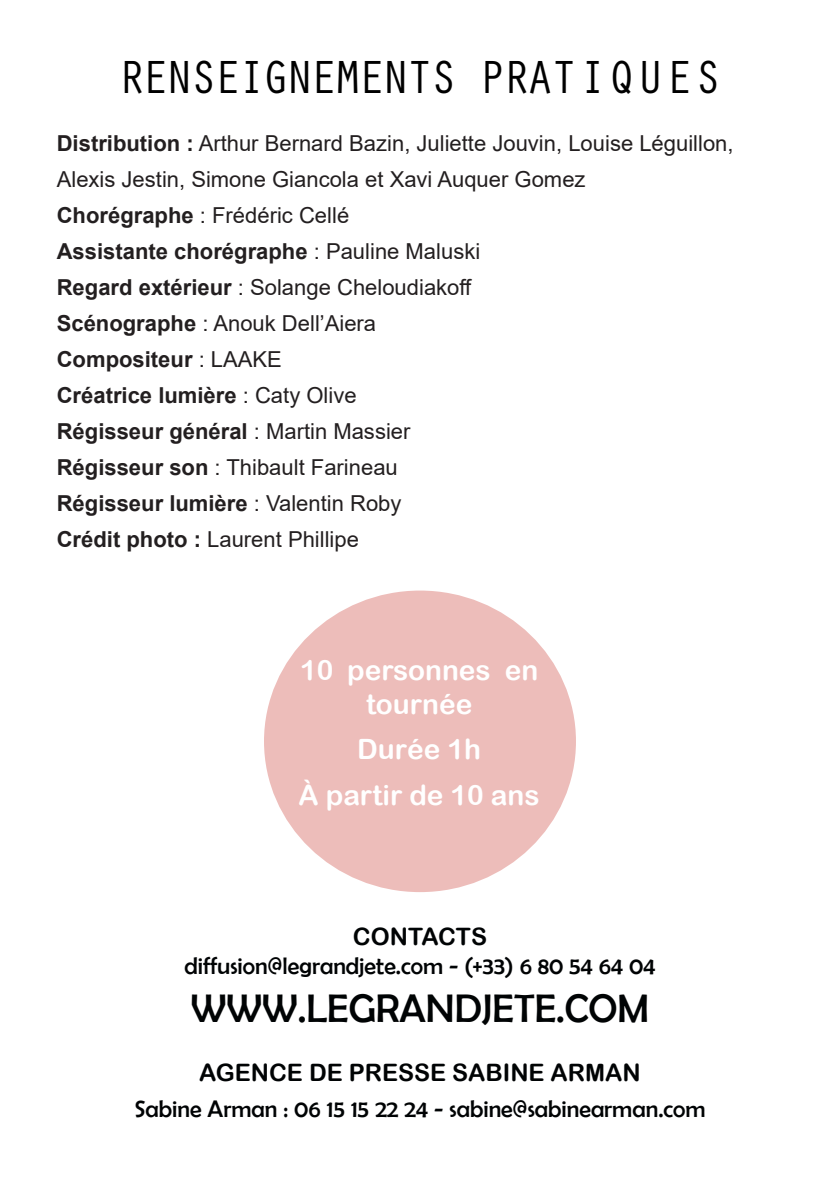
<style>
.page{position:relative;width:840px;height:1191px;background:#fff}
.page>*{position:absolute;margin:0;border:0;box-sizing:border-box;transform-origin:0 0}
.t1{font:48px "Orator Std";letter-spacing:-.1em;color:#000}
.t2{font:40px "Berlin Sans FB";color:#000304}
.t3{font:28px/33.6px "Arial Rounded MT Bold";color:#fff;text-align:center}
.t4{font:24px "Berlin Sans FB";color:#000304}
.t5{font:24px "Arial Rounded MT Bold";color:#000304}
.t6{font:22px/36px "Arial";color:#231f20}
.t7{font:700 22px "Arial";color:#231f20}
.s1{font-weight:700}
.s2{font-weight:400}
</style>
<div class="page">
<div style="left:264px;top:590px;width:311px;height:302px;background:#edbdba;border-radius:50%"></div>
<p class="t1" style="left:117px;top:43px;width:606px">RENSEIGNEMENTS PRATIQUES</p>
<p class="t6" style="left:57px;top:125px;width:678px"><span class="s1">Distribution :</span> Arthur Bernard Bazin, Juliette Jouvin, Louise Léguillon,<br>Alexis Jestin, Simone Giancola et Xavi Auquer Gomez</p>
<p class="t6" style="left:57px;top:197px;width:294px"><span class="s1">Chorégraphe</span> : Frédéric Cellé</p>
<p class="t7" style="left:57px;top:236px;width:425px">Assistante chorégraphe <span class="s2">: Pauline Maluski</span></p>
<p class="t6" style="left:57px;top:269px;width:416px"><span class="s1">Regard extérieur</span> : Solange Cheloudiakoff</p>
<p class="t6" style="left:57px;top:305px;width:321px"><span class="s1">Scénographe</span> : Anouk Dell’Aiera</p>
<p class="t7" style="left:57px;top:344px;width:226px">Compositeur <span class="s2">: LAAKE</span></p>
<p class="t7" style="left:57px;top:380px;width:301px">Créatrice lumière <span class="s2">: Caty Olive</span></p>
<p class="t7" style="left:57px;top:416px;width:355px">Régisseur général <span class="s2">: Martin Massier</span></p>
<p class="t6" style="left:57px;top:449px;width:342px"><span class="s1">Régisseur son</span> : Thibault Farineau</p>
<p class="t7" style="left:57px;top:488px;width:346px">Régisseur lumière <span class="s2">: Valentin Roby</span></p>
<p class="t6" style="left:57px;top:521px;width:303px"><span class="s1">Crédit photo :</span> Laurent Phillipe</p>
<p class="t3" style="left:300px;top:653px;width:239px">10 personnes en tournée</p>
<p class="t3" style="left:357px;top:732px;width:125px">Durée 1h</p>
<p class="t3" style="left:298px;top:778px;width:242px">À partir de 10 ans</p>
<p class="t5" style="left:353px;top:922px;width:135px">CONTACTS</p>
<p class="t4" style="left:184px;top:952px;width:472px">diffusion@legrandjete.com - (+33) 6 80 54 64 04</p>
<p class="t2" style="left:190px;top:986px;width:460px">WWW.LEGRANDJETE.COM</p>
<p class="t5" style="left:199px;top:1058px;width:443px">AGENCE DE PRESSE SABINE ARMAN</p>
<p class="t4" style="left:134px;top:1095px;width:572px">Sabine Arman : 06 15 15 22 24 - sabine@sabinearman.com</p>
</div>
